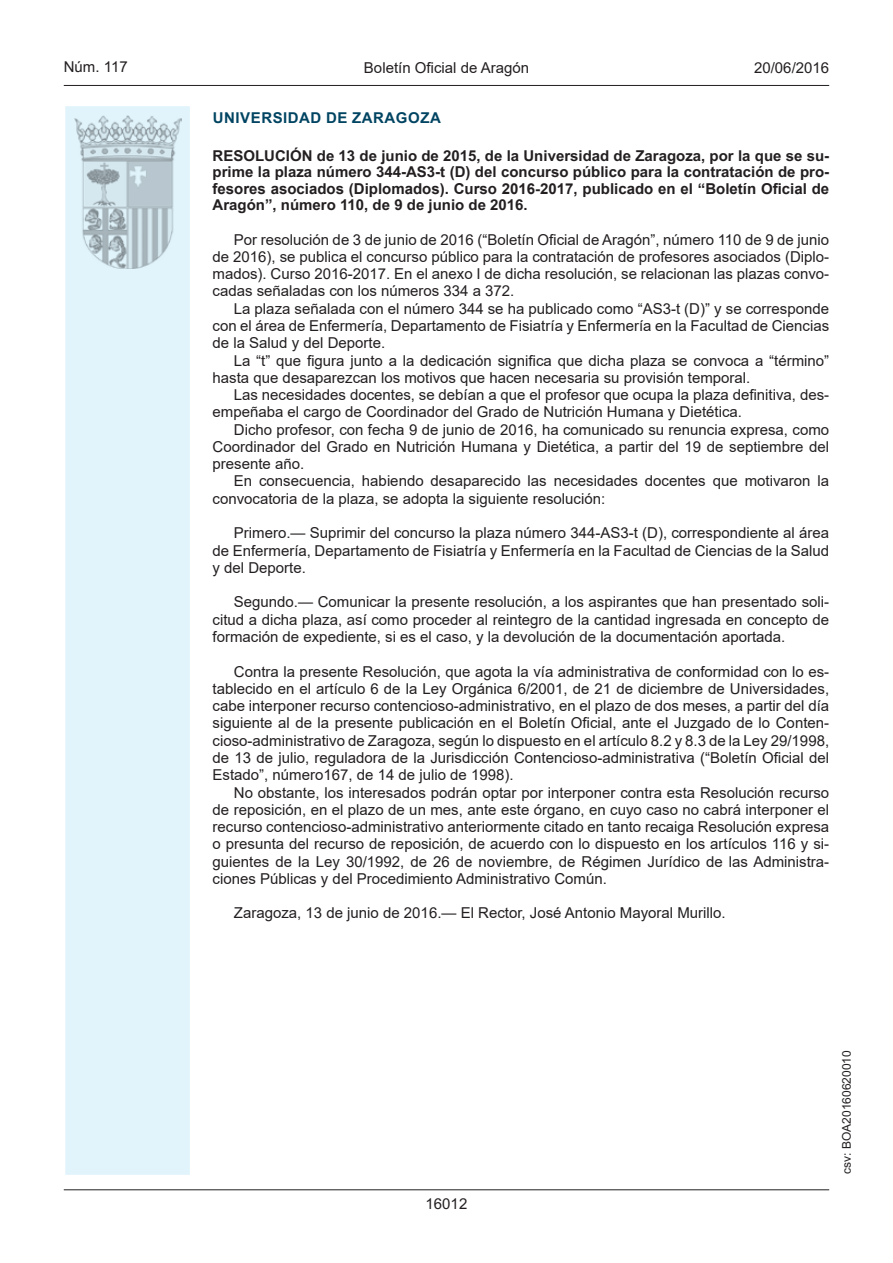
<style>
.page{position:relative;width:893px;height:1263px;background:#fff}
.page>*{position:absolute;margin:0;border:0;box-sizing:border-box;transform-origin:0 0}
.t1{font:15px/17.2px "Arial MT2";color:#231f20;text-align:justify}
.t2{font:15px/16.5px "Arial Bold MT2";color:#231f20}
.t3{font:700 15px "Arial";color:#231f20}
.t4{font:15px "Arial";color:#231f20}
.t5{font:15px "Arial Bold MT2";letter-spacing:.035em;color:#004462}
.t6{font:12px "Arial";color:#231f20}
</style>
<div class="page">
<hr style="left:64px;top:85px;width:765px;height:1px;background:#231f20">
<div style="left:64px;top:105px;width:127px;height:1071px;background:#e1f4fc;border:2px solid #fff"></div>
<img style="left:75px;top:115px;width:106px;height:153px">
<hr style="left:64px;top:1189px;width:765px;height:1px;background:#231f20">
<p class="t4" style="left:64px;top:57px;width:65px">Núm. 117</p>
<p class="t1" style="left:364px;top:59px;width:167px">Boletín Oficial de Aragón</p>
<p class="t4" style="left:754px;top:57px;width:77px">20/06/2016</p>
<p class="t5" style="left:213px;top:107px;width:229px">UNIVERSIDAD DE ZARAGOZA</p>
<p class="t2" style="left:213px;top:147px;width:618px">RESOLUCIÓN de 13 de junio de 2015, de la Universidad de Zaragoza, por la que se su&shy;prime la plaza número 344-AS3-t (D) del concurso público para la contratación de pro-</p>
<p class="t3" style="left:213px;top:178px;width:618px">fesores asociados (Diplomados). Curso 2016-2017, publicado en el “Boletín Oficial de</p>
<p class="t2" style="left:213px;top:197px;width:317px">Aragón”, número 110, de 9 de junio de 2016.</p>
<p class="t1" style="left:213px;top:231px;width:618px;text-indent:21px">Por resolución de 3 de junio de 2016 (“Boletín Oficial de Aragón”, número 110 de 9 de junio de 2016), se publica el concurso público para la contratación de profesores asociados (Diplo&shy;mados). Curso 2016-2017. En el anexo I de dicha resolución, se relacionan las plazas convo&shy;cadas señaladas con los números 334 a 372.</p>
<p class="t1" style="left:213px;top:300px;width:618px;text-indent:21px">La plaza señalada con el número 344 se ha publicado como “AS3-t (D)” y se corresponde con el área de Enfermería, Departamento de Fisiatría y Enfermería en la Facultad de Ciencias de la Salud y del Deporte.</p>
<p class="t1" style="left:213px;top:351px;width:618px;text-indent:21px">La “t” que figura junto a la dedicación significa que dicha plaza se convoca a “término” hasta que desaparezcan los motivos que hacen necesaria su provisión temporal.</p>
<p class="t1" style="left:213px;top:386px;width:618px;text-indent:21px">Las necesidades docentes, se debían a que el profesor que ocupa la plaza definitiva, des&shy;empeñaba el cargo de Coordinador del Grado de Nutrición Humana y Dietética.</p>
<p class="t1" style="left:213px;top:421px;width:618px;text-indent:21px">Dicho profesor, con fecha 9 de junio de 2016, ha comunicado su renuncia expresa, como Coordinador del Grado en Nutrición Humana y Dietética, a partir del 19 de septiembre del presente año.</p>
<p class="t1" style="left:213px;top:472px;width:618px;text-indent:21px">En consecuencia, habiendo desaparecido las necesidades docentes que motivaron la convocatoria de la plaza, se adopta la siguiente resolución:</p>
<p class="t1" style="left:213px;top:524px;width:618px;text-indent:21px">Primero.— Suprimir del concurso la plaza número 344-AS3-t (D), correspondiente al área de Enfermería, Departamento de Fisiatría y Enfermería en la Facultad de Ciencias de la Salud y del Deporte.</p>
<p class="t1" style="left:213px;top:593px;width:618px;text-indent:21px">Segundo.— Comunicar la presente resolución, a los aspirantes que han presentado soli&shy;citud a dicha plaza, así como proceder al reintegro de la cantidad ingresada en concepto de formación de expediente, si es el caso, y la devolución de la documentación aportada.</p>
<p class="t1" style="left:213px;top:662px;width:618px;text-indent:21px">Contra la presente Resolución, que agota la vía administrativa de conformidad con lo es&shy;tablecido en el artículo 6 de la Ley Orgánica 6/2001, de 21 de diciembre de Universidades, cabe interponer recurso contencioso-administrativo, en el plazo de dos meses, a partir del día siguiente al de la presente publicación en el Boletín Oficial, ante el Juzgado de lo Conten&shy;cioso-administrativo de Zaragoza, según lo dispuesto en el artículo 8.2 y 8.3 de la Ley 29/1998, de 13 de julio, reguladora de la Jurisdicción Contencioso-administrativa (“Boletín Oficial del Estado”, número167, de 14 de julio de 1998).</p>
<p class="t1" style="left:213px;top:783px;width:618px;text-indent:21px">No obstante, los interesados podrán optar por interponer contra esta Resolución recurso de reposición, en el plazo de un mes, ante este órgano, en cuyo caso no cabrá interponer el recurso contencioso-administrativo anteriormente citado en tanto recaiga Resolución expresa o presunta del recurso de reposición, de acuerdo con lo dispuesto en los artículos 116 y si&shy;guientes de la Ley 30/1992, de 26 de noviembre, de Régimen Jurídico de las Administra&shy;ciones Públicas y del Procedimiento Administrativo Común.</p>
<p class="t1" style="left:234px;top:904px;width:493px">Zaragoza, 13 de junio de 2016.— El Rector, José Antonio Mayoral Murillo.</p>
<p class="t4" style="left:426px;top:1193px;width:43px">16012</p>
<p class="t6" style="left:838px;top:1174px;width:125px;rotate:-90deg">csv: BOA20160620010</p>
</div>
